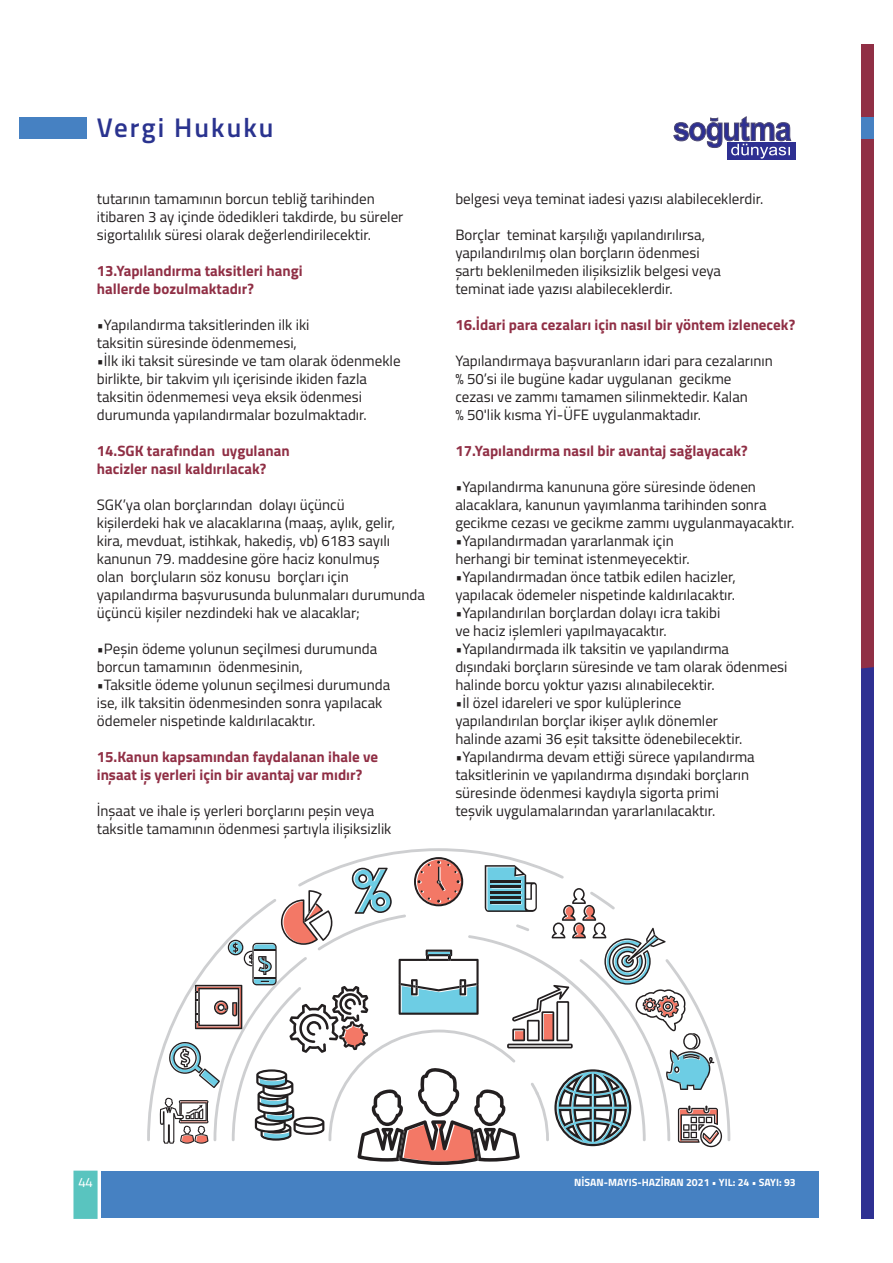
<style>
.page{position:relative;width:893px;height:1263px;background:#fff}
.page>*{position:absolute;margin:0;border:0;box-sizing:border-box;transform-origin:0 0}
.t1{font:600 27px "Titillium";letter-spacing:.075em;color:#2a338f}
.t2{font:15px/18px "Titillium";color:#231f20}
.t3{font:700 15px/18px "Titillium";color:#902f45}
.t4{font:13.5px "Titillium Text 22 L";color:#fff}
.t5{font:700 10.5px "Titillium";color:#fff}
</style>
<div class="page">
<div style="left:101px;top:1171px;width:717px;height:47px;background:#4681c2"></div>
<svg style="left:147px;top:848px;width:583px;height:317px"></svg>
<svg style="left:861px;top:45px;width:13px;height:1173px;background:#612f69"></svg>
<div style="left:728px;top:143px;width:68px;height:17px;background:#2e3092"></div>
<svg style="left:674px;top:117px;width:117px;height:42px"></svg>
<div style="left:19px;top:117px;width:68px;height:21px;background:#4681c2"></div>
<div style="left:861px;top:117px;width:13px;height:21px;background:#4681c2"></div>
<div style="left:74px;top:1171px;width:23px;height:47px;background:#59c4bf"></div>
<div style="left:73px;top:1171px;width:25px;height:47px;border:2px solid #59c4bf"></div>
<h1 class="t1" style="left:97px;top:112px;width:178px">Vergi Hukuku</h1>
<p class="t2" style="left:97px;top:191px;width:308px">tutarının tamamının borcun tebliğ tarihinden itibaren 3 ay içinde ödedikleri takdirde, bu süreler sigortalılık süresi olarak değerlendirilecektir.</p>
<p class="t3" style="left:97px;top:263px;width:207px">13.Yapılandırma taksitleri hangi hallerde bozulmaktadır?</p>
<p class="t2" style="left:97px;top:317px;width:214px">•Yapılandırma taksitlerinden ilk iki taksitin süresinde ödenmemesi,</p>
<p class="t2" style="left:97px;top:353px;width:305px">•İlk iki taksit süresinde ve tam olarak ödenmekle birlikte, bir takvim yılı içerisinde ikiden fazla taksitin ödenmemesi veya eksik ödenmesi durumunda yapılandırmalar bozulmaktadır.</p>
<p class="t3" style="left:97px;top:443px;width:194px">14.SGK tarafından uygulanan hacizler nasıl kaldırılacak?</p>
<p class="t2" style="left:97px;top:497px;width:330px">SGK’ya olan borçlarından dolayı üçüncü<br>kișilerdeki hak ve alacaklarına (maaș, aylık, gelir, kira, mevduat, istihkak, hakediș, vb) 6183 sayılı kanunun 79. maddesine göre haciz konulmuș<br>olan borçluların söz konusu borçları için yapılandırma bașvurusunda bulunmaları durumunda üçüncü kișiler nezdindeki hak ve alacaklar;</p>
<p class="t2" style="left:97px;top:641px;width:282px">•Peșin ödeme yolunun seçilmesi durumunda borcun tamamının ödenmesinin,</p>
<p class="t2" style="left:97px;top:677px;width:295px">•Taksitle ödeme yolunun seçilmesi durumunda ise, ilk taksitin ödenmesinden sonra yapılacak ödemeler nispetinde kaldırılacaktır.</p>
<p class="t3" style="left:97px;top:749px;width:283px">15.Kanun kapsamından faydalanan ihale ve inșaat iș yerleri için bir avantaj var mıdır?</p>
<p class="t2" style="left:97px;top:803px;width:296px">İnșaat ve ihale iș yerleri borçlarını peșin veya taksitle tamamının ödenmesi șartıyla ilișiksizlik</p>
<p class="t2" style="left:455px;top:191px;width:309px">belgesi veya teminat iadesi yazısı alabileceklerdir.</p>
<p class="t2" style="left:455px;top:227px;width:267px">Borçlar teminat karșılığı yapılandırılırsa, yapılandırılmıș olan borçların ödenmesi șartı beklenilmeden ilișiksizlik belgesi veya teminat iade yazısı alabileceklerdir.</p>
<p class="t3" style="left:455px;top:317px;width:341px">16.İdari para cezaları için nasıl bir yöntem izlenecek?</p>
<p class="t2" style="left:455px;top:353px;width:319px">Yapılandırmaya bașvuranların idari para cezalarının % 50’si ile bugüne kadar uygulanan gecikme cezası ve zammı tamamen silinmektedir. Kalan<br>% 50'lik kısma Yİ-ÜFE uygulanmaktadır.</p>
<p class="t3" style="left:455px;top:443px;width:294px">17.Yapılandırma nasıl bir avantaj sağlayacak?</p>
<p class="t2" style="left:455px;top:479px;width:341px">•Yapılandırma kanununa göre süresinde ödenen alacaklara, kanunun yayımlanma tarihinden sonra gecikme cezası ve gecikme zammı uygulanmayacaktır.</p>
<p class="t2" style="left:455px;top:533px;width:236px">•Yapılandırmadan yararlanmak için herhangi bir teminat istenmeyecektir.</p>
<p class="t2" style="left:455px;top:569px;width:282px">•Yapılandırmadan önce tatbik edilen hacizler, yapılacak ödemeler nispetinde kaldırılacaktır.</p>
<p class="t2" style="left:455px;top:605px;width:266px">•Yapılandırılan borçlardan dolayı icra takibi ve haciz ișlemleri yapılmayacaktır.</p>
<p class="t2" style="left:455px;top:641px;width:334px">•Yapılandırmada ilk taksitin ve yapılandırma dıșındaki borçların süresinde ve tam olarak ödenmesi halinde borcu yoktur yazısı alınabilecektir.</p>
<p class="t2" style="left:455px;top:695px;width:288px">•İl özel idareleri ve spor kulüplerince yapılandırılan borçlar ikișer aylık dönemler halinde azami 36 eșit taksitte ödenebilecektir.</p>
<p class="t2" style="left:455px;top:749px;width:301px">•Yapılandırma devam ettiği sürece yapılandırma taksitlerinin ve yapılandırma dıșındaki borçların süresinde ödenmesi kaydıyla sigorta primi teșvik uygulamalarından yararlanılacaktır.</p>
<p class="t4" style="left:78px;top:1172px;width:16px">44</p>
<p class="t5" style="left:574px;top:1178px;width:223px">NİSAN-MAYIS-HAZİRAN 2021 • YIL: 24 • SAYI: 93</p>
</div>
